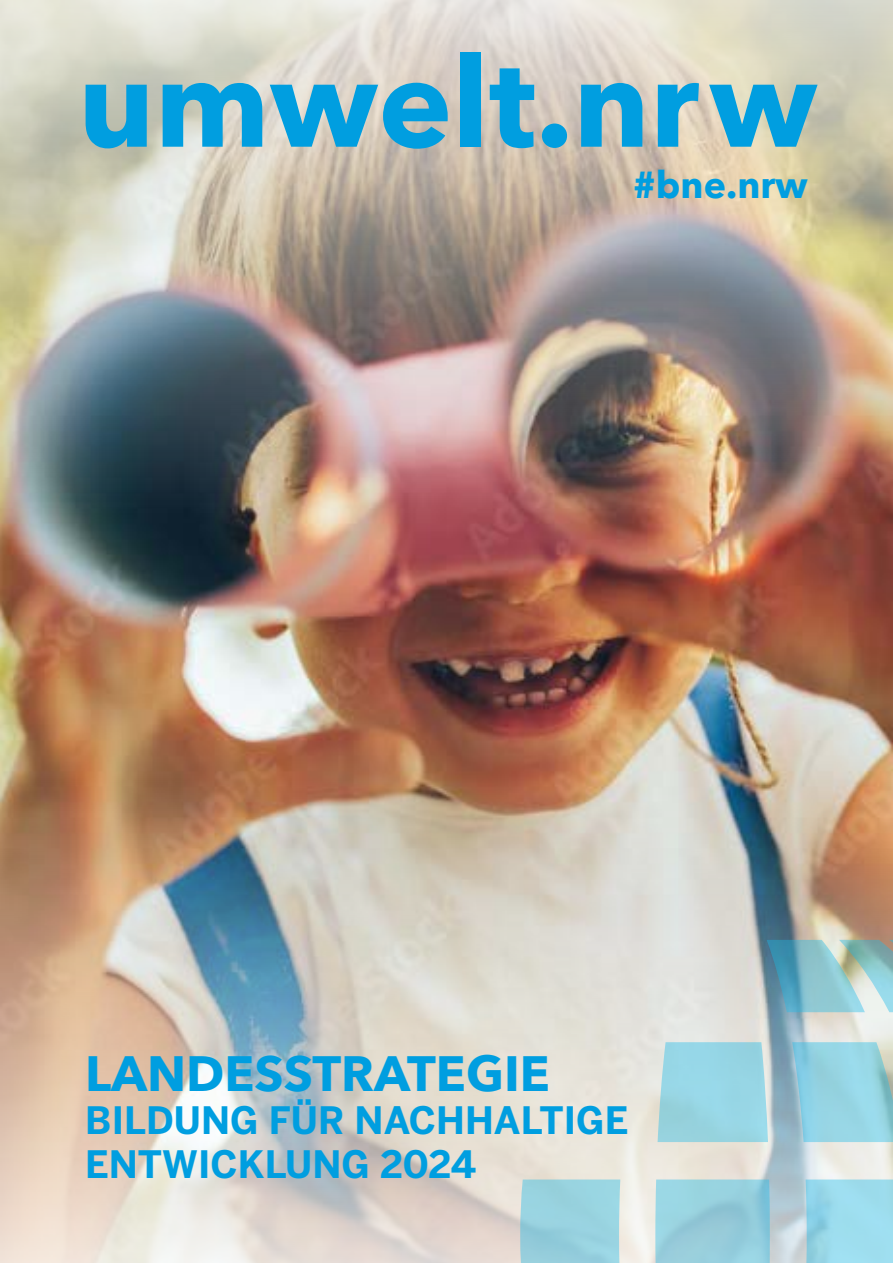
<style>
.page{position:relative;width:893px;height:1263px;background:#fff}
.page>*{position:absolute;margin:0;border:0;box-sizing:border-box;transform-origin:0 0}
.t1{font:700 124.5px "Avenir Next";color:#009ee0}
.t2{font:700 49.5px "Avenir Next";color:#009ee0}
.t3{font:700 37.5px/43.5px "Benton Sans";color:#009ee0}
.t4{font:700 37.5px "Avenir Next";color:#009ee0}
</style>
<div class="page">
<img style="left:0;top:514px;width:893px;height:265px">
<img style="left:0;top:0;width:893px;height:514px">
<svg style="left:0;top:779px;width:893px;height:484px;background:#ccc3b7"></svg>
<svg style="left:658px;top:1042px;width:110px;height:100px;background:#9bd6e3"></svg>
<svg style="left:792px;top:1042px;width:101px;height:100px;background:#96d1df"></svg>
<svg style="left:766px;top:940px;width:127px;height:72px;background:#88bac3"></svg>
<svg style="left:655px;top:1179px;width:115px;height:84px;background:#95cedc"></svg>
<svg style="left:520px;top:1179px;width:100px;height:84px;background:#98d1de"></svg>
<svg style="left:805px;top:1179px;width:88px;height:84px;background:#9bdaeb"></svg>
<h1 class="t1" style="left:78px;top:-5px;width:741px">umwelt.nrw</h1>
<p class="t4" style="left:633px;top:153px;width:176px">#bne.nrw</p>
<h2 class="t2" style="left:85px;top:1031px;width:466px">LANDESSTRATEGIE</h2>
<p class="t3" style="left:85px;top:1098px;width:545px">BILDUNG FÜR NACHHALTIGE<br>ENTWICKLUNG 2024</p>
</div>
